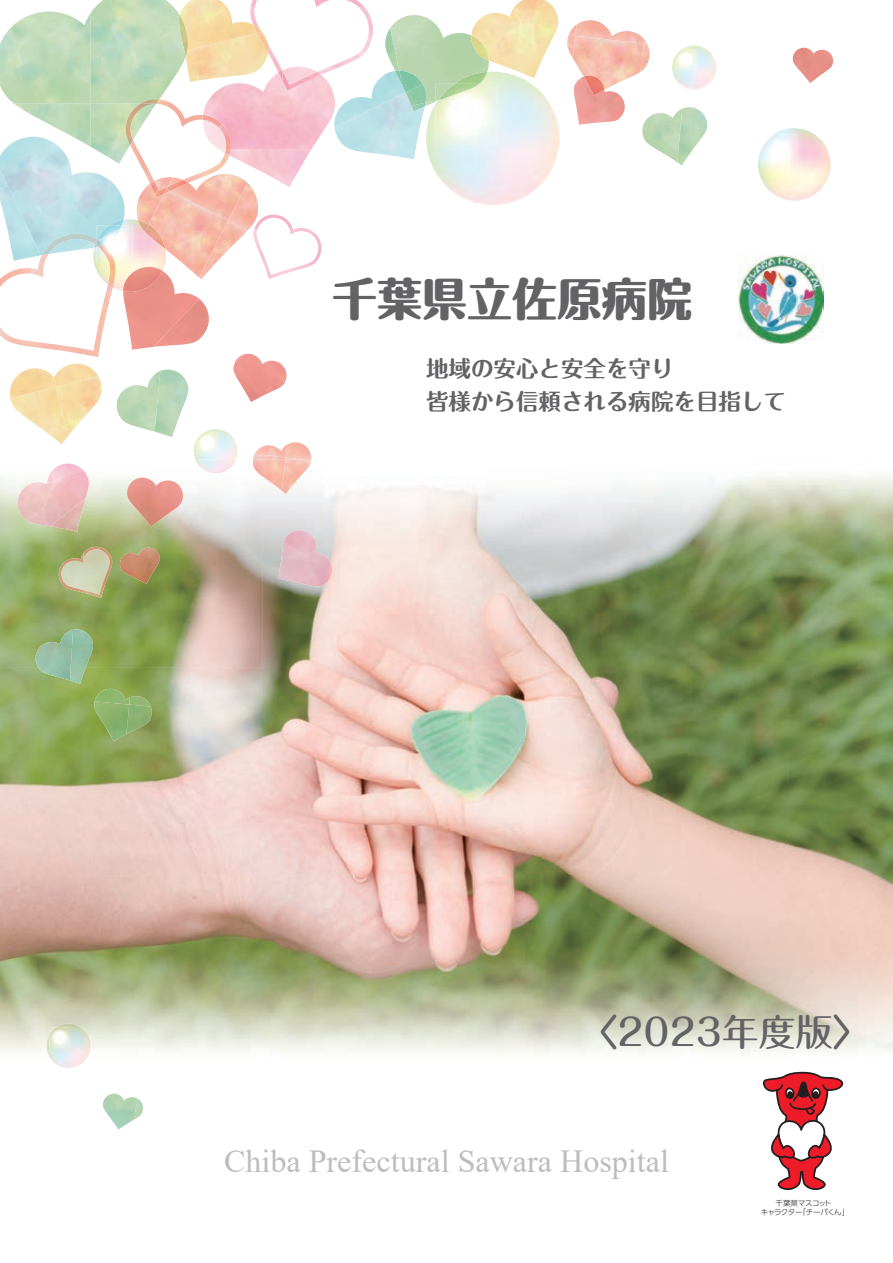
<style>
.page{position:relative;width:893px;height:1263px;background:#fff}
.page>*{position:absolute;margin:0;border:0;box-sizing:border-box;transform-origin:0 0}
.t1{font:800 45px "Maru Fo Pro";color:#636366}
.t2{font:500 37.05px "Maru Fo Pro";color:#636366}
.t3{font:32.1px "Times New Roman";color:#bcbdc0}
.t4{font:700 22.5px/33px "Maru Fo Pro";color:#636366}
.t5{font:300 7.5px/9px "UD Shin Go Pr 6 N";letter-spacing:-.04em;color:#231f20}
.t6{font:300 7.5px "UD Shin Go Pr 6 N";letter-spacing:-.085em;color:#231f20}
</style>
<div class="page">
<img style="left:0;top:460px;width:893px;height:612px">
<img style="left:335px;top:106px;width:89px;height:53px">
<img style="left:335px;top:72px;width:71px;height:55px">
<img style="left:253px;top:229px;width:68px;height:50px">
<img style="left:259px;top:215px;width:48px;height:14px">
<img style="left:677px;top:107px;width:30px;height:58px">
<img style="left:642px;top:109px;width:40px;height:53px">
<img style="left:369px;top:14px;width:4px;height:61px">
<img style="left:231px;top:149px;width:81px;height:38px">
<img style="left:206px;top:81px;width:129px;height:68px">
<img style="left:282px;top:81px;width:39px;height:10px">
<img style="left:567px;top:35px;width:5px;height:22px">
<img style="left:572px;top:36px;width:68px;height:54px">
<img style="left:640px;top:44px;width:9px;height:28px">
<svg style="left:569px;top:26px;width:6px;height:10px"></svg>
<img style="left:575px;top:20px;width:69px;height:24px">
<img style="left:65px;top:288px;width:48px;height:69px">
<img style="left:411px;top:106px;width:14px;height:5px">
<img style="left:385px;top:28px;width:5px;height:32px">
<img style="left:390px;top:15px;width:81px;height:88px">
<img style="left:406px;top:84px;width:20px;height:22px">
<img style="left:399px;top:71px;width:24px;height:22px">
<img style="left:471px;top:0;width:87px;height:72px">
<img style="left:471px;top:35px;width:18px;height:25px">
<img style="left:186px;top:51px;width:82px;height:31px">
<img style="left:180px;top:0;width:71px;height:51px">
<svg style="left:251px;top:0;width:118px;height:81px"></svg>
<img style="left:793px;top:48px;width:40px;height:35px">
<img style="left:120px;top:548px;width:40px;height:36px">
<img style="left:103px;top:1094px;width:33px;height:35px">
<img style="left:134px;top:1098px;width:9px;height:22px">
<img style="left:574px;top:77px;width:51px;height:48px">
<img style="left:584px;top:76px;width:20px;height:19px">
<img style="left:1px;top:142px;width:124px;height:84px">
<img style="left:1px;top:170px;width:40px;height:56px">
<img style="left:90px;top:103px;width:43px;height:61px">
<img style="left:126px;top:103px;width:30px;height:42px">
<img style="left:13px;top:103px;width:77px;height:44px">
<img style="left:90px;top:0;width:90px;height:103px">
<svg style="left:184px;top:51px;width:3px;height:6px"></svg>
<img style="left:179px;top:15px;width:9px;height:36px">
<img style="left:141px;top:99px;width:18px;height:4px">
<img style="left:1px;top:12px;width:89px;height:91px">
<img style="left:136px;top:197px;width:13px;height:22px">
<img style="left:149px;top:197px;width:50px;height:74px">
<img style="left:199px;top:220px;width:49px;height:60px">
<svg style="left:133px;top:104px;width:98px;height:93px"></svg>
<img style="left:170px;top:174px;width:77px;height:46px">
<img style="left:168px;top:177px;width:15px;height:3px">
<img style="left:166px;top:180px;width:22px;height:11px">
<img style="left:228px;top:183px;width:31px;height:47px">
<img style="left:113px;top:219px;width:53px;height:72px">
<img style="left:109px;top:262px;width:7px;height:26px">
<img style="left:109px;top:220px;width:15px;height:6px">
<svg style="left:138px;top:220px;width:11px;height:12px"></svg>
<img style="left:145px;top:225px;width:20px;height:24px">
<img style="left:115px;top:226px;width:18px;height:36px">
<img style="left:109px;top:245px;width:6px;height:17px">
<img style="left:113px;top:240px;width:6px;height:5px">
<img style="left:109px;top:226px;width:13px;height:14px">
<svg style="left:1px;top:226px;width:108px;height:125px"></svg>
<img style="left:758px;top:128px;width:73px;height:73px">
<img style="left:761px;top:134px;width:36px;height:37px">
<img style="left:426px;top:72px;width:134px;height:133px">
<img style="left:455px;top:72px;width:32px;height:11px">
<img style="left:436px;top:83px;width:61px;height:62px">
<svg style="left:425px;top:99px;width:17px;height:7px"></svg>
<img style="left:438px;top:83px;width:42px;height:17px">
<img style="left:193px;top:429px;width:45px;height:31px">
<img style="left:195px;top:460px;width:41px;height:13px">
<img style="left:197px;top:433px;width:20px;height:20px">
<img style="left:46px;top:1023px;width:45px;height:45px">
<img style="left:50px;top:1027px;width:20px;height:21px">
<img style="left:672px;top:45px;width:44px;height:45px">
<img style="left:675px;top:49px;width:21px;height:21px">
<img style="left:123px;top:271px;width:76px;height:79px">
<img style="left:123px;top:267px;width:40px;height:25px">
<img style="left:153px;top:299px;width:56px;height:48px">
<img style="left:233px;top:354px;width:53px;height:48px">
<img style="left:18px;top:463px;width:71px;height:63px">
<img style="left:50px;top:498px;width:36px;height:34px">
<img style="left:278px;top:530px;width:54px;height:56px">
<img style="left:68px;top:376px;width:34px;height:60px">
<img style="left:10px;top:387px;width:58px;height:57px">
<img style="left:56px;top:364px;width:42px;height:23px">
<img style="left:10px;top:368px;width:46px;height:30px">
<img style="left:253px;top:454px;width:32px;height:37px">
<img style="left:282px;top:460px;width:29px;height:34px">
<img style="left:255px;top:445px;width:31px;height:12px">
<img style="left:286px;top:442px;width:25px;height:18px">
<img style="left:156px;top:370px;width:32px;height:67px">
<img style="left:117px;top:371px;width:43px;height:61px">
<img style="left:129px;top:704px;width:23px;height:30px">
<img style="left:94px;top:701px;width:35px;height:40px">
<img style="left:129px;top:696px;width:22px;height:10px">
<img style="left:95px;top:689px;width:35px;height:15px">
<img style="left:35px;top:630px;width:35px;height:50px">
<img style="left:70px;top:629px;width:23px;height:55px">
<img style="left:127px;top:478px;width:56px;height:49px">
<img style="left:61px;top:549px;width:22px;height:46px">
<img style="left:83px;top:547px;width:29px;height:51px">
<img style="left:59px;top:554px;width:27px;height:39px">
<svg style="left:0;top:0;width:1px;height:585px"></svg>
<img style="left:739px;top:256px;width:84px;height:87px">
<svg style="left:763px;top:1072px;width:81px;height:119px"></svg>
<h1 class="t1" style="left:332px;top:263px;width:361px">千葉県立佐原病院</h1>
<p class="t4" style="left:426px;top:349px;width:362px">地域の安心と安全を守り<br>皆様から信頼される病院を目指して</p>
<p class="t2" style="left:580px;top:1002px;width:291px">〈2023年度版〈</p>
<p class="t3" style="left:224px;top:1138px;width:446px">Chiba Prefectural Sawara Hospital</p>
<p class="t5" style="left:798px;top:1198px;width:52px;text-indent:-23px">千葉県マスコット<br>「チーバくん「</p>
<p class="t6" style="left:761px;top:1206px;width:43px">キャラクター</p>
</div>
